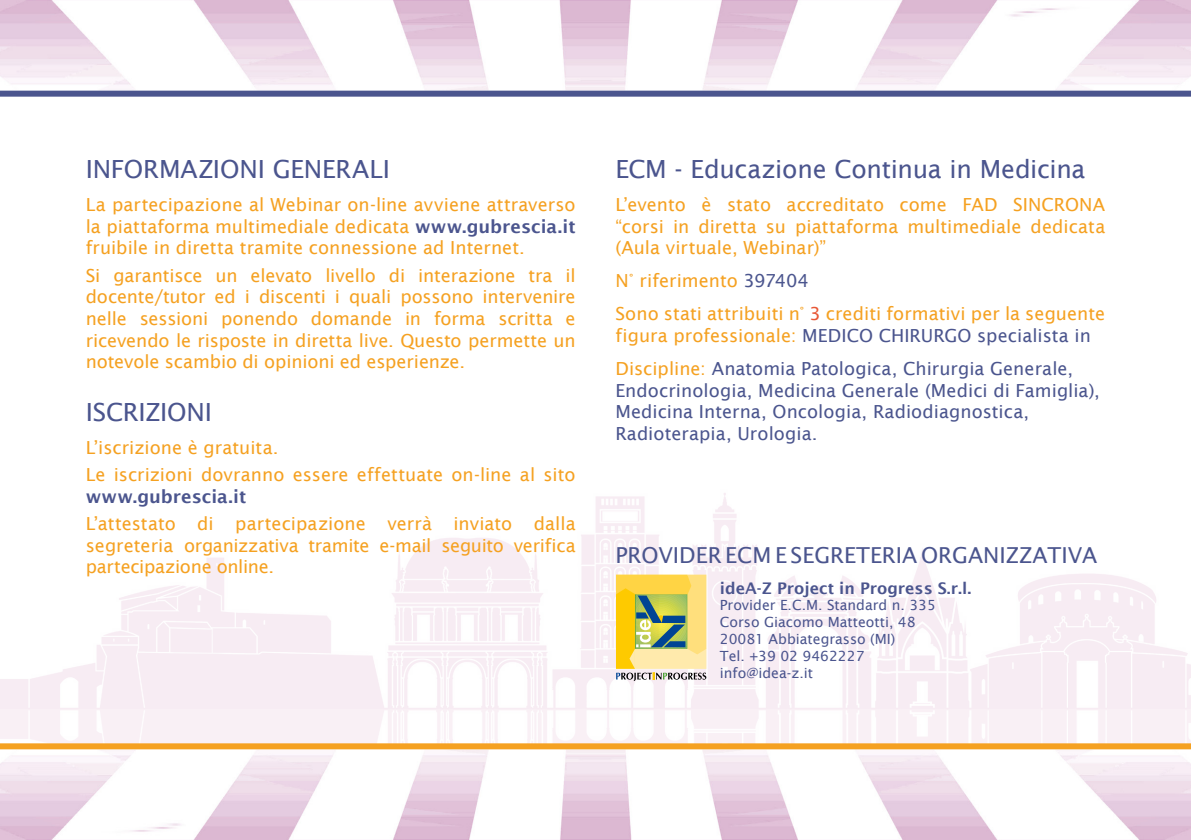
<style>
.page{position:relative;width:1191px;height:840px;background:#fff}
.page>*{position:absolute;margin:0;border:0;box-sizing:border-box;transform-origin:0 0}
.t1{font:25px "Lucida Sans";letter-spacing:-.01em;color:#4b558e}
.t2{font:22px "Lucida Sans";color:#4b558e}
.t3{font:18px/21.6px "Lucida Sans";color:#f5a121;text-align:justify}
.t4{font:18px/21.6px "Lucida Sans";letter-spacing:.005em;color:#4b558e}
.t5{font:600 18px "Lucida Sans";color:#4b558e}
.t6{font:600 16px "Lucida Sans";color:#4b558e}
.t7{font:14px/16.8px "Lucida Sans";color:#4b558e}
.s1{font-weight:600;color:#4b558e}
.s2{color:#4b558e}
.s3{color:#e85736}
.s4{color:#f5a121}
</style>
<div class="page">
<img style="left:0;top:493px;width:1191px;height:250px">
<img style="left:0;top:0;width:1191px;height:91px">
<img style="left:0;top:749px;width:1191px;height:90px">
<div style="left:0;top:743px;width:1191px;height:6px;background:#f5a121"></div>
<div style="left:0;top:91px;width:1191px;height:6px;background:#4b558e"></div>
<svg style="left:616px;top:574px;width:90px;height:106px;background:#d5c76b"></svg>
<h1 class="t1" style="left:86px;top:155px;width:306px">INFORMAZIONI GENERALI</h1>
<p class="t3" style="left:86px;top:194px;width:491px">La partecipazione al Webinar on-line avviene attraverso la piattaforma multimediale dedicata <span class="s1">www.gubrescia.it </span>fruibile in diretta tramite connessione ad Internet.</p>
<p class="t3" style="left:86px;top:264px;width:491px">Si garantisce un elevato livello di interazione tra il docente/tutor ed i discenti i quali possono intervenire nelle sessioni ponendo domande in forma scritta e ricevendo le risposte in diretta live. Questo permette un notevole scambio di opinioni ed esperienze.</p>
<h1 class="t1" style="left:86px;top:397px;width:128px">ISCRIZIONI</h1>
<p class="t3" style="left:86px;top:433px;width:491px;line-height:27.2px">L’iscrizione è gratuita.<br>Le iscrizioni dovranno essere effettuate on-line al sito</p>
<p class="t5" style="left:86px;top:486px;width:162px">www.gubrescia.it</p>
<p class="t3" style="left:86px;top:512px;width:491px">L’attestato di partecipazione verrà inviato dalla segreteria organizzativa tramite e-mail seguito verifica partecipazione online.</p>
<h1 class="t1" style="left:615px;top:155px;width:471px">ECM - Educazione Continua in Medicina</h1>
<p class="t3" style="left:615px;top:194px;width:491px">L’evento è stato accreditato come FAD SINCRONA “corsi in diretta su piattaforma multimediale dedicata (Aula virtuale, Webinar)”</p>
<p class="t3" style="left:615px;top:264px;width:491px;line-height:33px">N° riferimento <span class="s2">397404<br></span>Sono stati attribuiti n° <span class="s3">3</span> crediti formativi per la seguente</p>
<p class="t4" style="left:615px;top:319px;width:477px;line-height:33px"><span class="s4">figura professionale:</span> MEDICO CHIRURGO specialista in<br><span class="s4">Discipline:</span> Anatomia Patologica, Chirurgia Generale,</p>
<p class="t4" style="left:615px;top:379px;width:486px">Endocrinologia, Medicina Generale (Medici di Famiglia),<br>Medicina Interna, Oncologia, Radiodiagnostica,<br>Radioterapia, Urologia.</p>
<p class="t2" style="left:615px;top:542px;width:483px">PROVIDER ECM E SEGRETERIA ORGANIZZATIVA</p>
<p class="t6" style="left:720px;top:578px;width:253px">ideA-Z Project in Progress S.r.l.</p>
<p class="t7" style="left:720px;top:596px;width:217px">Provider E.C.M. Standard n. 335<br>Corso Giacomo Matteotti, 48<br>20081 Abbiategrasso (MI)<br>Tel. +39 02 9462227 info@idea-z.it</p>
</div>
